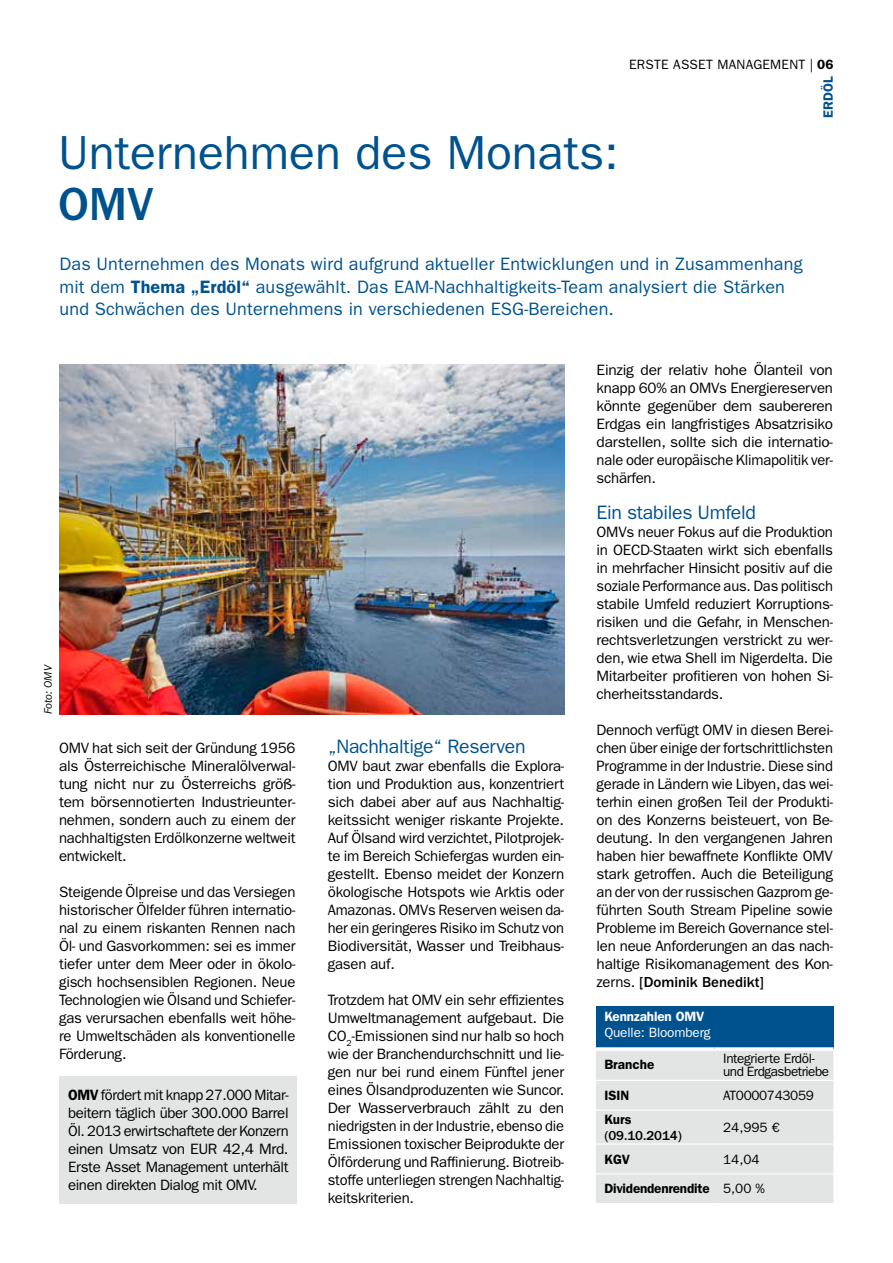
<style>
.page{position:relative;width:893px;height:1263px;background:#fff}
.page>*{position:absolute;margin:0;border:0;box-sizing:border-box;transform-origin:0 0}
.t1{font:48px "ITC Franklin Gothic Std";color:#00528f}
.t2{font:500 48px "ITC Franklin Gothic Std";color:#00528f}
.t3{font:19.5px "ITC Franklin Gothic Std";letter-spacing:-.015em;color:#00528f}
.t4{font:18px/22.5px "ITC Franklin Gothic Std";letter-spacing:.01em;color:#00528f}
.t5{font:15px/18px "ITC Franklin Gothic Std";letter-spacing:-.015em;color:#000;text-align:justify}
.t6{font:13.5px/13.5px "ITC Franklin Gothic Std";letter-spacing:-.025em;color:#000}
.t7{font:600 13.5px "ITC Franklin Gothic Std";letter-spacing:-.015em;color:#000}
.t8{font:13.5px "ITC Franklin Gothic Std";letter-spacing:.02em;color:#000}
.t9{font:13.5px "ITC Franklin Gothic Std";letter-spacing:-.01em;color:#fff}
.t10{font:600 13.5px "ITC Franklin Gothic Std";letter-spacing:-.01em;color:#fff}
.t11{font:500 13.5px "ITC Franklin Gothic Std";letter-spacing:-.005em;color:#000}
.t12{font:600 13.5px "ITC Franklin Gothic Std";letter-spacing:.01em;color:#00528f}
.t13{font:italic 11.25px "ITC Franklin Gothic Std";color:#000}
.s1{font-weight:600}
.s2{font-weight:500}
.s3{font-weight:400}
</style>
<div class="page">
<div style="left:60px;top:1076px;width:237px;height:127px;background:#e3e4e4"></div>
<div style="left:596px;top:1006px;width:237px;height:43px;background:#00528f"></div>
<div style="left:596px;top:1051px;width:237px;height:152px;background:#e3e4e4"></div>
<svg style="left:596px;top:1047px;width:119px;height:2px"></svg>
<svg style="left:715px;top:1047px;width:118px;height:2px"></svg>
<hr style="left:596px;top:1080px;width:119px;height:1px;background:#fff">
<hr style="left:715px;top:1080px;width:118px;height:1px;background:#fff">
<hr style="left:596px;top:1109px;width:119px;height:2px;background:#fff">
<hr style="left:715px;top:1109px;width:118px;height:2px;background:#fff">
<hr style="left:596px;top:1143px;width:119px;height:2px;background:#fff">
<hr style="left:715px;top:1143px;width:118px;height:2px;background:#fff">
<hr style="left:596px;top:1173px;width:119px;height:1px;background:#fff">
<hr style="left:715px;top:1173px;width:118px;height:1px;background:#fff">
<img style="left:60px;top:364px;width:505px;height:350px">
<p class="t8" style="left:629px;top:56px;width:206px">ERSTE ASSET MANAGEMENT | <span class="s1">06</span></p>
<h1 class="t1" style="left:58px;top:125px;width:562px">Unternehmen des Monats:</h1>
<h1 class="t2" style="left:58px;top:177px;width:97px">OMV</h1>
<p class="t4" style="left:60px;top:253px;width:745px">Das Unternehmen des Monats wird aufgrund aktueller Entwicklungen und in Zusammenhang mit dem <span class="s1">Thema „Erdöl“</span> ausgewählt. Das EAM-Nachhaltigkeits-Team analysiert die Stärken und Schwächen des Unternehmens in verschiedenen ESG-Bereichen.</p>
<p class="t12" style="left:820px;top:118px;width:43px;rotate:-90deg">ERDÖL</p>
<p class="t13" style="left:42px;top:714px;width:51px;rotate:-90deg">Foto: OMV</p>
<p class="t5" style="left:59px;top:739px;width:238px">OMV hat sich seit der Gründung 1956 als Österreichische Mineralölverwal&shy;tung nicht nur zu Österreichs größ&shy;tem börsennotierten Industrieunter&shy;nehmen, sondern auch zu einem der nachhaltigsten Erdölkonzerne weltweit entwickelt.</p>
<p class="t5" style="left:59px;top:883px;width:238px">Steigende Ölpreise und das Versiegen historischer Ölfelder führen internatio&shy;nal zu einem riskanten Rennen nach Öl- und Gasvorkommen: sei es immer tiefer unter dem Meer oder in ökolo&shy;gisch hochsensiblen Regionen. Neue Technologien wie Ölsand und Schiefer&shy;gas verursachen ebenfalls weit höhe&shy;re Umweltschäden als konventionelle Förderung.</p>
<p class="t5" style="left:68px;top:1086px;width:222px"><span class="s1">OMV</span> fördert mit knapp 27.000 Mitar&shy;beitern täglich über 300.000 Barrel Öl. 2013 erwirtschaftete der Konzern einen Umsatz von EUR 42,4 Mrd.<br>Erste Asset Management unterhält einen direkten Dialog mit OMV.</p>
<h2 class="t3" style="left:328px;top:735px;width:199px">„Nachhaltige“ Reserven</h2>
<p class="t5" style="left:328px;top:757px;width:238px">OMV baut zwar ebenfalls die Explora&shy;tion und Produktion aus, konzentriert sich dabei aber auf aus Nachhaltig&shy;keitssicht weniger riskante Projekte.<br>Auf Ölsand wird verzichtet, Pilotprojek&shy;te im Bereich Schiefergas wurden ein&shy;gestellt. Ebenso meidet der Konzern ökologische Hotspots wie Arktis oder Amazonas. OMVs Reserven weisen da&shy;her ein geringeres Risiko im Schutz von Biodiversität, Wasser und Treibhaus&shy;gasen auf.</p>
<p class="t5" style="left:328px;top:991px;width:238px">Trotzdem hat OMV ein sehr effizientes Umweltmanagement aufgebaut. Die CO<sub>2</sub>-Emissionen sind nur halb so hoch wie der Branchendurchschnitt und lie&shy;gen nur bei rund einem Fünftel jener eines Ölsandproduzenten wie Suncor.<br>Der Wasserverbrauch zählt zu den niedrigsten in der Industrie, ebenso die Emissionen toxischer Beiprodukte der Ölförderung und Raffinierung. Biotreib&shy;stoffe unterliegen strengen Nachhaltig&shy;keitskriterien.</p>
<p class="t5" style="left:597px;top:361px;width:238px">Einzig der relativ hohe Ölanteil von knapp 60% an OMVs Energiereserven könnte gegenüber dem saubereren Erdgas ein langfristiges Absatzrisiko darstellen, sollte sich die internatio&shy;nale oder europäische Klimapolitik ver&shy;schärfen.</p>
<h2 class="t3" style="left:597px;top:501px;width:161px">Ein stabiles Umfeld</h2>
<p class="t5" style="left:597px;top:523px;width:238px">OMVs neuer Fokus auf die Produktion in OECD-Staaten wirkt sich ebenfalls in mehrfacher Hinsicht positiv auf die soziale Performance aus. Das politisch stabile Umfeld reduziert Korruptions&shy;risiken und die Gefahr, in Menschen&shy;rechtsverletzungen verstrickt zu wer&shy;den, wie etwa Shell im Nigerdelta. Die Mitarbeiter profitieren von hohen Si&shy;cherheitsstandards.</p>
<p class="t5" style="left:597px;top:721px;width:238px">Dennoch verfügt OMV in diesen Berei&shy;chen über einige der fortschrittlichsten Programme in der Industrie. Diese sind gerade in Ländern wie Libyen, das wei&shy;terhin einen großen Teil der Produkti&shy;on des Konzerns beisteuert, von Be&shy;deutung. In den vergangenen Jahren haben hier bewaffnete Konflikte OMV stark getroffen. Auch die Beteiligung an der von der russischen Gazprom ge&shy;führten South Stream Pipeline sowie Probleme im Bereich Governance stel&shy;len neue Anforderungen an das nach&shy;haltige Risikomanagement des Kon&shy;zerns. <span class="s2">[Dominik Benedikt]</span></p>
<p class="t10" style="left:604px;top:1008px;width:101px">Kennzahlen OMV</p>
<p class="t9" style="left:604px;top:1025px;width:108px">Quelle: Bloomberg</p>
<p class="t7" style="left:604px;top:1057px;width:51px">Branche</p>
<p class="t6" style="left:723px;top:1051px;width:108px">Integrierte Erdöl&shy;und Erdgasbetriebe</p>
<p class="t7" style="left:604px;top:1087px;width:27px">ISIN</p>
<p class="t6" style="left:723px;top:1088px;width:92px">AT0000743059</p>
<p class="t7" style="left:604px;top:1111px;width:29px">Kurs</p>
<p class="t11" style="left:604px;top:1128px;width:79px">(09.10.2014)</p>
<p class="t6" style="left:723px;top:1120px;width:58px">24,995 €</p>
<p class="t7" style="left:604px;top:1151px;width:27px">KGV</p>
<p class="t6" style="left:723px;top:1152px;width:38px">14,04</p>
<p class="t7" style="left:604px;top:1181px;width:162px">Dividendenrendite <span class="s3">5,00 %</span></p>
</div>
